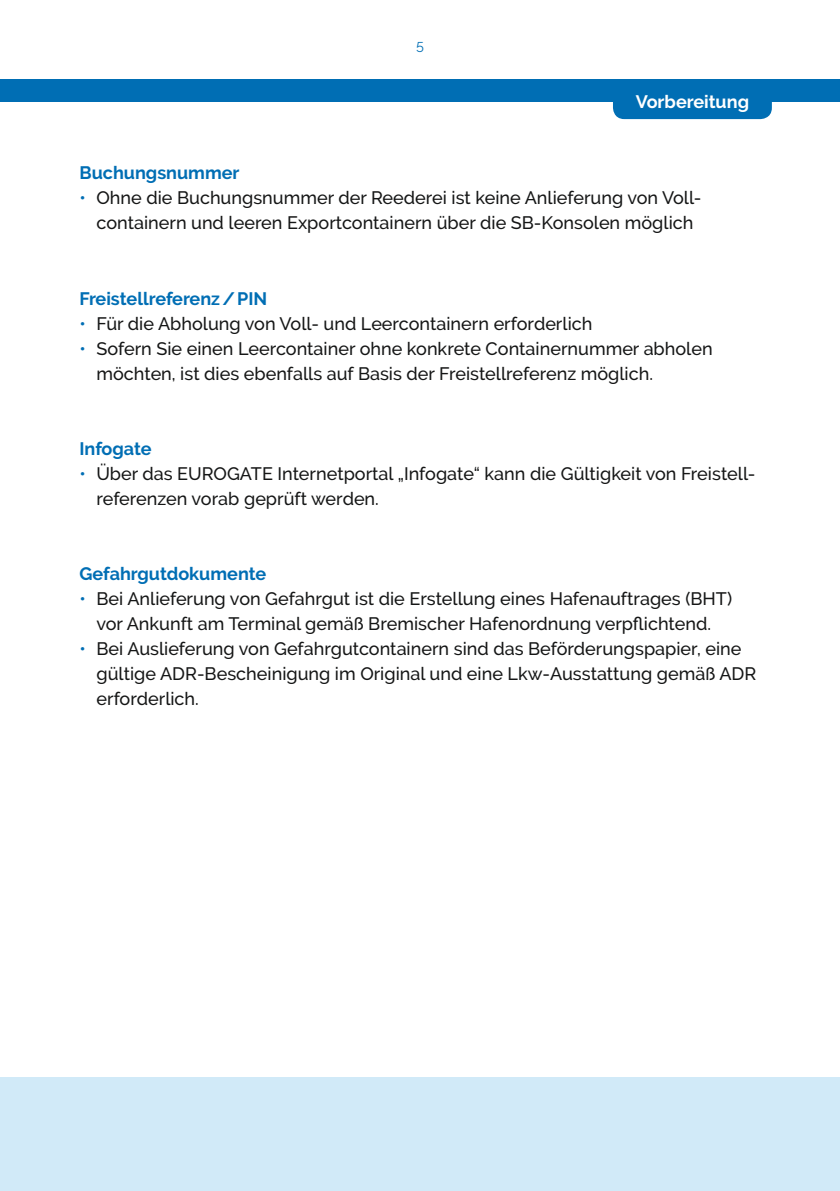
<style>
.page{position:relative;width:840px;height:1191px;background:#fff}
.page>*{position:absolute;margin:0;border:0;box-sizing:border-box;transform-origin:0 0}
.t1{font:500 18px/25px "Raleway";color:#151616}
.t2{font:700 18px "Raleway";color:#006eb4}
.t3{font:700 18px "Raleway";color:#fff}
.t4{font:14px "Euro Gate Raleway";color:#006eb4}
.s1{color:#006eb4}
</style>
<div class="page">
<div style="left:0;top:79px;width:839px;height:23px;background:#006eb4"></div>
<div style="left:0;top:1077px;width:839px;height:114px;background:#d1eaf8"></div>
<div style="left:612px;top:79px;width:159px;height:40px;background:#006eb4;border-radius:11px"></div>
<p class="t4" style="left:416px;top:39px;width:9px">5</p>
<p class="t3" style="left:635px;top:91px;width:115px">Vorbereitung</p>
<p class="t2" style="left:79px;top:163px;width:162px">Buchungsnummer</p>
<p class="t1" style="left:79px;top:186px;width:623px;text-align:center"><span class="s1">•</span> Ohne die Buchungsnummer der Reederei ist keine Anlieferung von Voll&shy;containern und leeren Exportcontainern über die SB-Konsolen möglich</p>
<p class="t2" style="left:79px;top:288px;width:178px">Freistellreferenz/PIN</p>
<p class="t1" style="left:79px;top:311px;width:514px"><span class="s1">•</span> Für die Abholung von Voll- und Leercontainern erforderlich</p>
<p class="t1" style="left:96px;top:336px;width:617px;text-indent:-17px"><span class="s1">•</span> Sofern Sie einen Leercontainer ohne konkrete Containernummer abholen möchten, ist dies ebenfalls auf Basis der Freistellreferenz möglich.</p>
<p class="t2" style="left:79px;top:438px;width:74px">Infogate</p>
<p class="t1" style="left:96px;top:461px;width:660px;text-indent:-17px"><span class="s1">•</span> Über das EUROGATE Internetportal „Infogate“ kann die Gültigkeit von Freistell&shy;referenzen vorab geprüft werden.</p>
<p class="t2" style="left:79px;top:563px;width:188px">Gefahrgutdokumente</p>
<p class="t1" style="left:79px;top:586px;width:653px;text-align:center"><span class="s1">•</span> Bei Anlieferung von Gefahrgut ist die Erstellung eines Hafenauftrages (BHT) vor Ankunft am Terminal gemäß Bremischer Hafenordnung verpflichtend.</p>
<p class="t1" style="left:96px;top:636px;width:661px;text-indent:-17px"><span class="s1">•</span> Bei Auslieferung von Gefahrgutcontainern sind das Beförderungspapier, eine gültige ADR-Bescheinigung im Original und eine Lkw-Ausstattung gemäß ADR erforderlich.</p>
</div>
